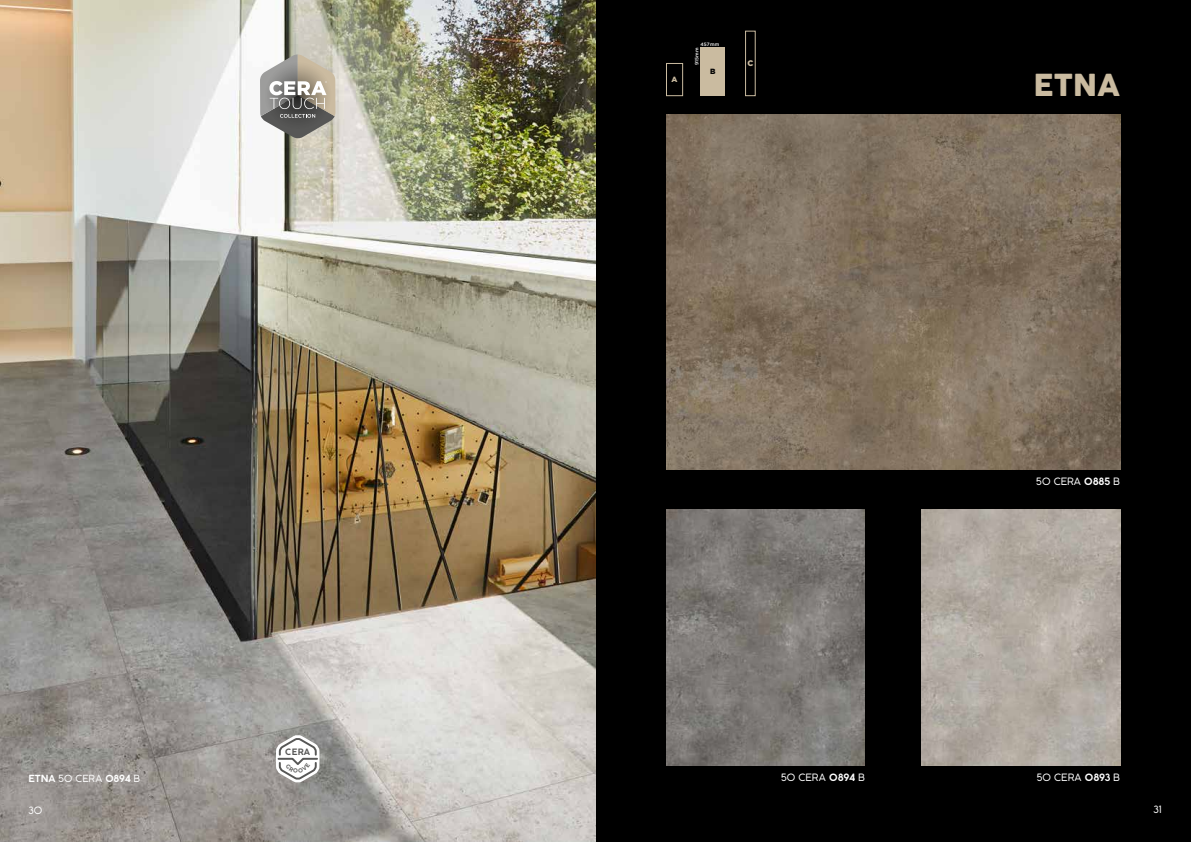
<style>
.page{position:relative;width:1191px;height:842px;background:#000}
.page>*{position:absolute;margin:0;border:0;box-sizing:border-box;transform-origin:0 0}
.t1{font:800 30px "Coco Gothic";color:#cabba0}
.t2{font:10px "Coco Gothic";color:#fff}
.t3{font:700 9.7px "Coco Gothic";letter-spacing:.005em;color:#fff}
.t4{font:700 8.7px "Coco Gothic";color:#575756}
.t5{font:900 8.1px "Gotham";color:#cabba0}
.t6{font:900 7.5px "Gotham";color:#000}
.t7{font:900 7.5px "Gotham";color:#cabba0}
.t8{font:500 4.8px "Gotham";color:#fff}
.s1{font-weight:400}
.s2{font-weight:700}
</style>
<div class="page">
<img style="left:0;top:0;width:595px;height:842px">
<div style="left:232px;top:28px;width:132px;height:137px;background:#fff;opacity:.1"></div>
<svg style="left:260px;top:54px;width:75px;height:85px"></svg>
<div style="left:700px;top:48px;width:25px;height:48px;background:#cabba0"></div>
<div style="left:666px;top:63px;width:17px;height:33px;border:1px solid #cabba0"></div>
<div style="left:745px;top:31px;width:10px;height:65px;border:1px solid #cabba0"></div>
<img style="left:921px;top:509px;width:199px;height:256px">
<img style="left:666px;top:509px;width:199px;height:256px">
<img style="left:666px;top:115px;width:454px;height:354px">
<svg style="left:276px;top:735px;width:43px;height:47px"></svg>
<p class="t3" style="left:28px;top:771px;width:113px">ETNA <span class="s1">50 CERA</span> 0894 <span class="s1">B</span></p>
<p class="t4" style="left:285px;top:745px;width:26px">CERA</p>
<p class="t7" style="left:671px;top:75px;width:8px">A</p>
<p class="t8" style="left:700px;top:41px;width:20px">457mm</p>
<p class="t8" style="left:694px;top:65px;width:19px;rotate:-90deg">915mm</p>
<p class="t6" style="left:710px;top:67px;width:7px">B</p>
<p class="t5" style="left:747px;top:58px;width:7px">C</p>
<h1 class="t1" style="left:1033px;top:63px;width:88px">ETNA</h1>
<p class="t2" style="left:1036px;top:474px;width:85px">50 CERA <span class="s2">0885</span> B</p>
<p class="t2" style="left:781px;top:770px;width:85px">50 CERA <span class="s2">0894</span> B</p>
<p class="t2" style="left:1036px;top:770px;width:85px">50 CERA <span class="s2">0893</span> B</p>
<p class="t2" style="left:28px;top:803px;width:15px">30</p>
<p class="t2" style="left:1153px;top:802px;width:10px">31</p>
</div>
